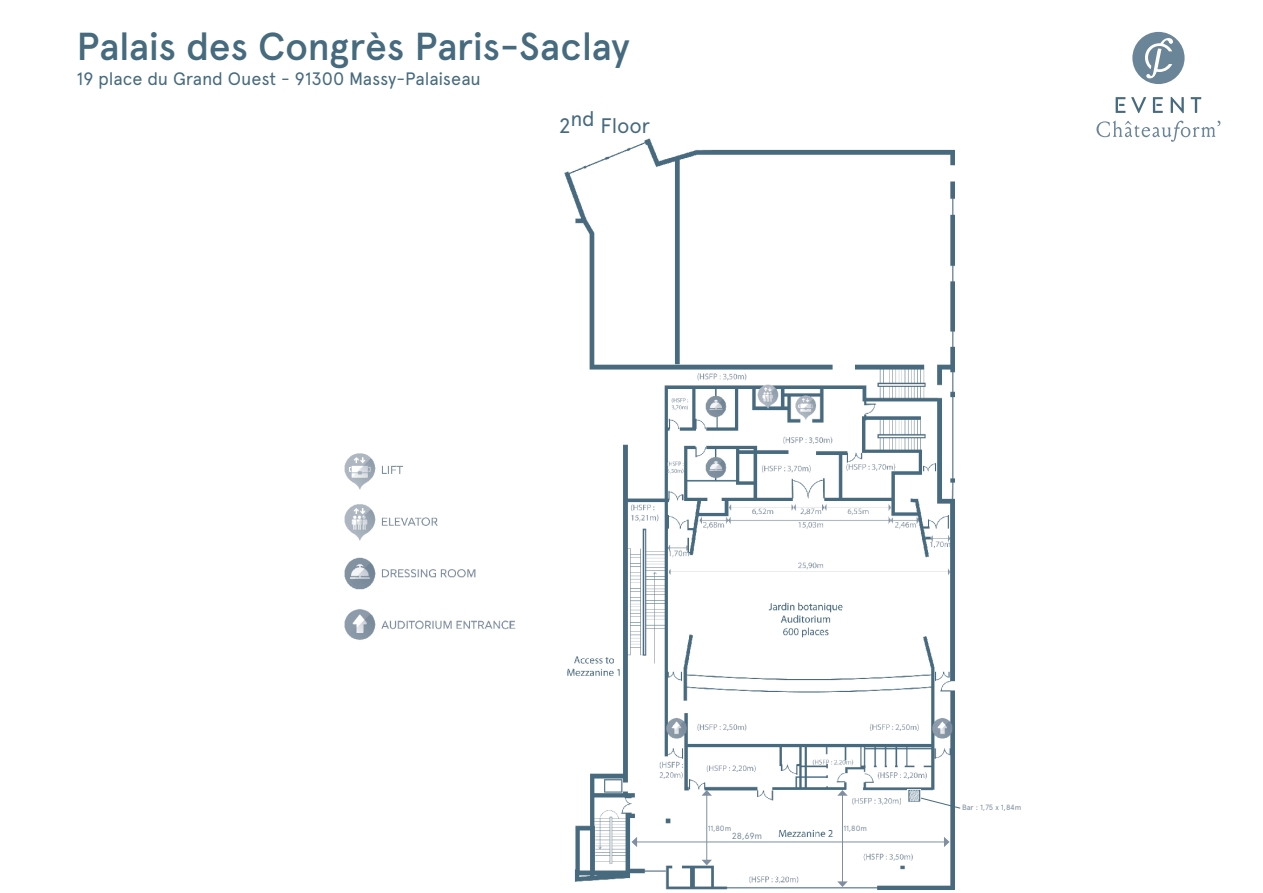
<style>
.page{position:relative;width:1263px;height:893px;background:#fff}
.page>*{position:absolute;margin:0;border:0;box-sizing:border-box;transform-origin:0 0}
.t1{font:500 39px "Apercu";letter-spacing:-.01em;color:#466a7e}
.t2{font:21px "Apercu";letter-spacing:-.01em;color:#466a7e}
.t3{font:18px "Apercu";letter-spacing:-.005em;color:#466a7e}
.t4{font:8.85px "Apercu";color:#7f8fa0}
.t5{font:7.65px "Apercu";letter-spacing:-.01em;color:#7f8fa0}
</style>
<div class="page">
<svg style="left:1096px;top:121px;width:124px;height:21px"></svg>
<svg style="left:1132px;top:32px;width:52px;height:52px"></svg>
<svg style="left:1131px;top:97px;width:15px;height:16px"></svg>
<svg style="left:1171px;top:97px;width:13px;height:16px"></svg>
<svg style="left:1191px;top:97px;width:10px;height:16px"></svg>
<svg style="left:1153px;top:97px;width:10px;height:16px"></svg>
<svg style="left:1115px;top:97px;width:10px;height:16px"></svg>
<img style="left:344px;top:139px;width:611px;height:750px">
<hr style="left:636px;top:842px;width:309px;height:1px;background:#7f8fa0">
<svg style="left:631px;top:837px;width:6px;height:10px"></svg>
<svg style="left:944px;top:837px;width:5px;height:10px"></svg>
<hr style="left:842px;top:795px;width:1px;height:87px;background:#7f8fa0">
<svg style="left:837px;top:790px;width:11px;height:6px"></svg>
<svg style="left:837px;top:881px;width:11px;height:6px"></svg>
<hr style="left:706px;top:795px;width:1px;height:66px;background:#7f8fa0">
<svg style="left:701px;top:790px;width:11px;height:6px"></svg>
<svg style="left:701px;top:860px;width:11px;height:5px"></svg>
<svg style="left:908px;top:789px;width:53px;height:20px"></svg>
<h1 class="t1" style="left:77px;top:22px;width:555px">Palais des Congrès Paris-Saclay</h1>
<p class="t3" style="left:77px;top:68px;width:406px">19 place du Grand Ouest - 91300 Massy-Palaiseau</p>
<p class="t2" style="left:559px;top:113px;width:93px">2nd Floor</p>
<p class="t5" style="left:708px;top:824px;width:25px">11,80m</p>
<p class="t5" style="left:843px;top:824px;width:25px">11,80m</p>
<p class="t4" style="left:732px;top:830px;width:32px">28,69m</p>
<p class="t5" style="left:962px;top:803px;width:61px">Bar : 1,75 x 1,84m</p>
</div>
